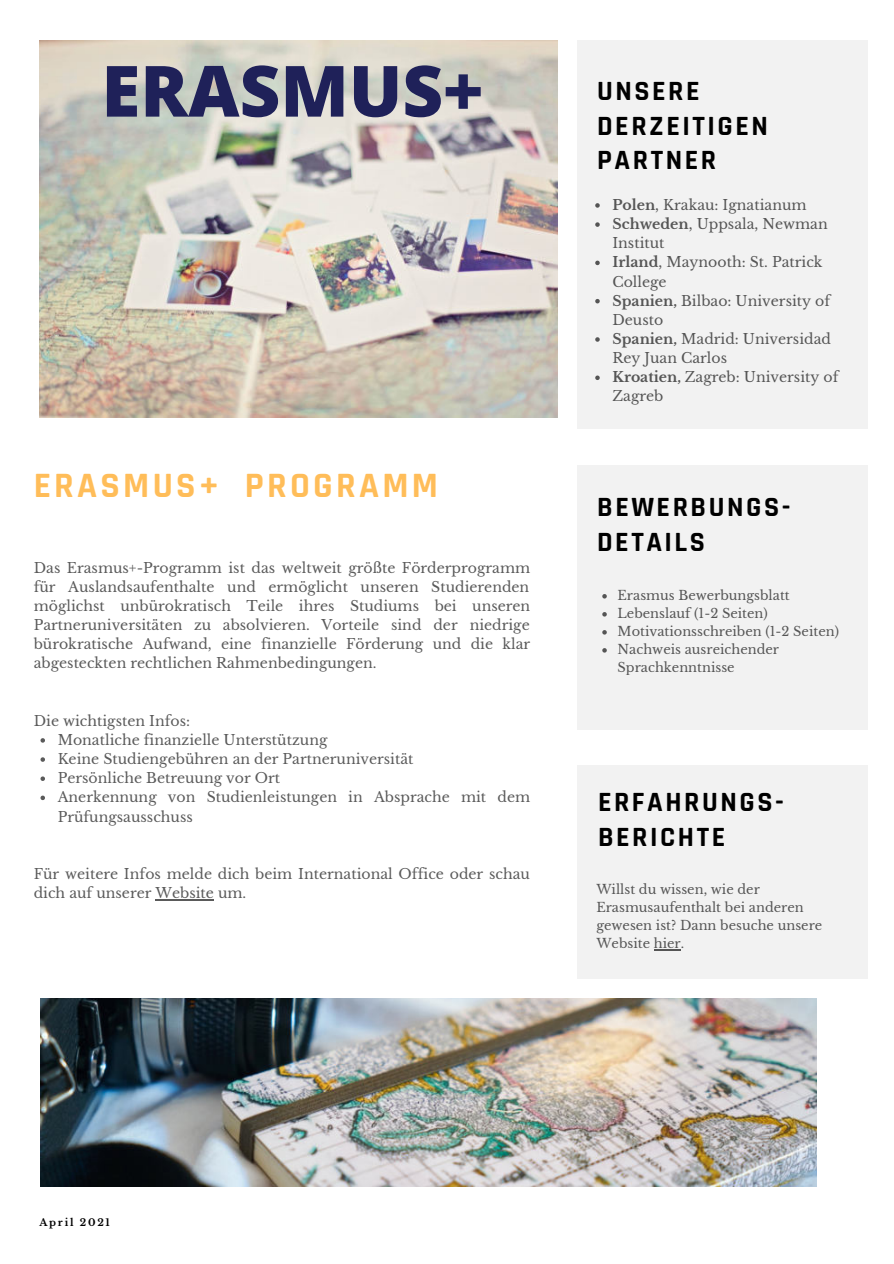
<style>
.page{position:relative;width:894px;height:1264px;background:#fff}
.page>*{position:absolute;margin:0;border:0;box-sizing:border-box;transform-origin:0 0}
.t1{font:800 70.65px "Open Sans";color:#1f2159}
.t2{font:700 36px "Rajdhani";letter-spacing:.09em;color:#ffbd59}
.t3{font:700 28.2px/35px "Rajdhani";letter-spacing:.09em;color:#000}
.t4{font:14.1px/19.2px "Libre Baskerville";color:#000}
.t5{font:12.9px/18px "Libre Baskerville";color:#000}
.t6{font:700 9.9px "Libre Baskerville";letter-spacing:.18em;color:#000}
.s1{font-weight:700}
</style>
<div class="page">
<svg style="left:40px;top:738px;width:5px;height:4px"></svg>
<svg style="left:40px;top:757px;width:5px;height:4px"></svg>
<svg style="left:40px;top:776px;width:5px;height:5px"></svg>
<svg style="left:40px;top:795px;width:5px;height:5px"></svg>
<hr style="left:155px;top:899px;width:59px;height:1px;background:#000">
<div style="left:577px;top:41px;width:290px;height:387px;background:#f2f2f2"></div>
<svg style="left:595px;top:203px;width:4px;height:5px"></svg>
<svg style="left:595px;top:222px;width:4px;height:5px"></svg>
<svg style="left:595px;top:261px;width:4px;height:4px"></svg>
<svg style="left:595px;top:299px;width:4px;height:4px"></svg>
<svg style="left:595px;top:337px;width:4px;height:5px"></svg>
<svg style="left:595px;top:375px;width:4px;height:5px"></svg>
<div style="left:577px;top:465px;width:290px;height:265px;background:#f2f2f2"></div>
<img style="left:39px;top:41px;width:518px;height:377px">
<img style="left:41px;top:998px;width:775px;height:188px">
<svg style="left:602px;top:594px;width:4px;height:4px"></svg>
<svg style="left:602px;top:612px;width:4px;height:4px"></svg>
<svg style="left:602px;top:630px;width:4px;height:4px"></svg>
<svg style="left:602px;top:648px;width:4px;height:4px"></svg>
<div style="left:577px;top:765px;width:290px;height:213px;background:#f2f2f2"></div>
<svg style="left:654px;top:949px;width:26px;height:1px"></svg>
<h1 class="t1" style="left:101px;top:37px;width:383px">ERASMUS+</h1>
<h2 class="t2" style="left:34px;top:463px;width:405px">ERASMUS+ PROGRAMM</h2>
<p class="t4" style="left:34px;top:558px;width:498px;text-align:justify">Das Erasmus+-Programm ist das weltweit größte Förderprogramm für Auslandsaufenthalte und ermöglicht unseren Studierenden möglichst unbürokratisch Teile ihres Studiums bei unseren Partneruniversitäten zu absolvieren. Vorteile sind der niedrige bürokratische Aufwand, eine finanzielle Förderung und die klar abgesteckten rechtlichen Rahmenbedingungen.</p>
<p class="t4" style="left:34px;top:711px;width:158px">Die wichtigsten Infos:</p>
<p class="t4" style="left:58px;top:730px;width:474px">Monatliche finanzielle Unterstützung<br>Keine Studiengebühren an der Partneruniversität<br>Persönliche Betreuung vor Ort<br>Anerkennung von Studienleistungen in Absprache mit dem Prüfungsausschuss</p>
<p class="t4" style="left:34px;top:864px;width:497px">Für weitere Infos melde dich beim International Office oder schau dich auf unserer Website um.</p>
<h3 class="t3" style="left:597px;top:74px;width:172px">UNSERE<br>DERZEITIGEN<br>PARTNER</h3>
<p class="t4" style="left:612px;top:195px;width:227px"><span class="s1">Polen</span>, Krakau: Ignatianum<br><span class="s1">Schweden</span>, Uppsala, Newman<br>Institut<br><span class="s1">Irland</span>, Maynooth: St. Patrick<br>College<br><span class="s1">Spanien,</span> Bilbao: University of<br>Deusto<br><span class="s1">Spanien,</span> Madrid: Universidad<br>Rey Juan Carlos<br><span class="s1">Kroatien,</span> Zagreb: University of<br>Zagreb</p>
<h3 class="t3" style="left:597px;top:490px;width:195px">BEWERBUNGS-<br>DETAILS</h3>
<p class="t5" style="left:617px;top:586px;width:223px">Erasmus Bewerbungsblatt<br>Lebenslauf (1-2 Seiten)<br>Motivationsschreiben (1-2 Seiten)<br>Nachweis ausreichender<br>Sprachkenntnisse</p>
<h3 class="t3" style="left:598px;top:785px;width:187px">ERFAHRUNGS-<br>BERICHTE</h3>
<p class="t5" style="left:596px;top:880px;width:227px">Willst du wissen, wie der<br>Erasmusaufenthalt bei anderen gewesen ist? Dann besuche unsere<br>Website hier.</p>
<p class="t6" style="left:39px;top:1215px;width:72px">April 2021</p>
</div>
